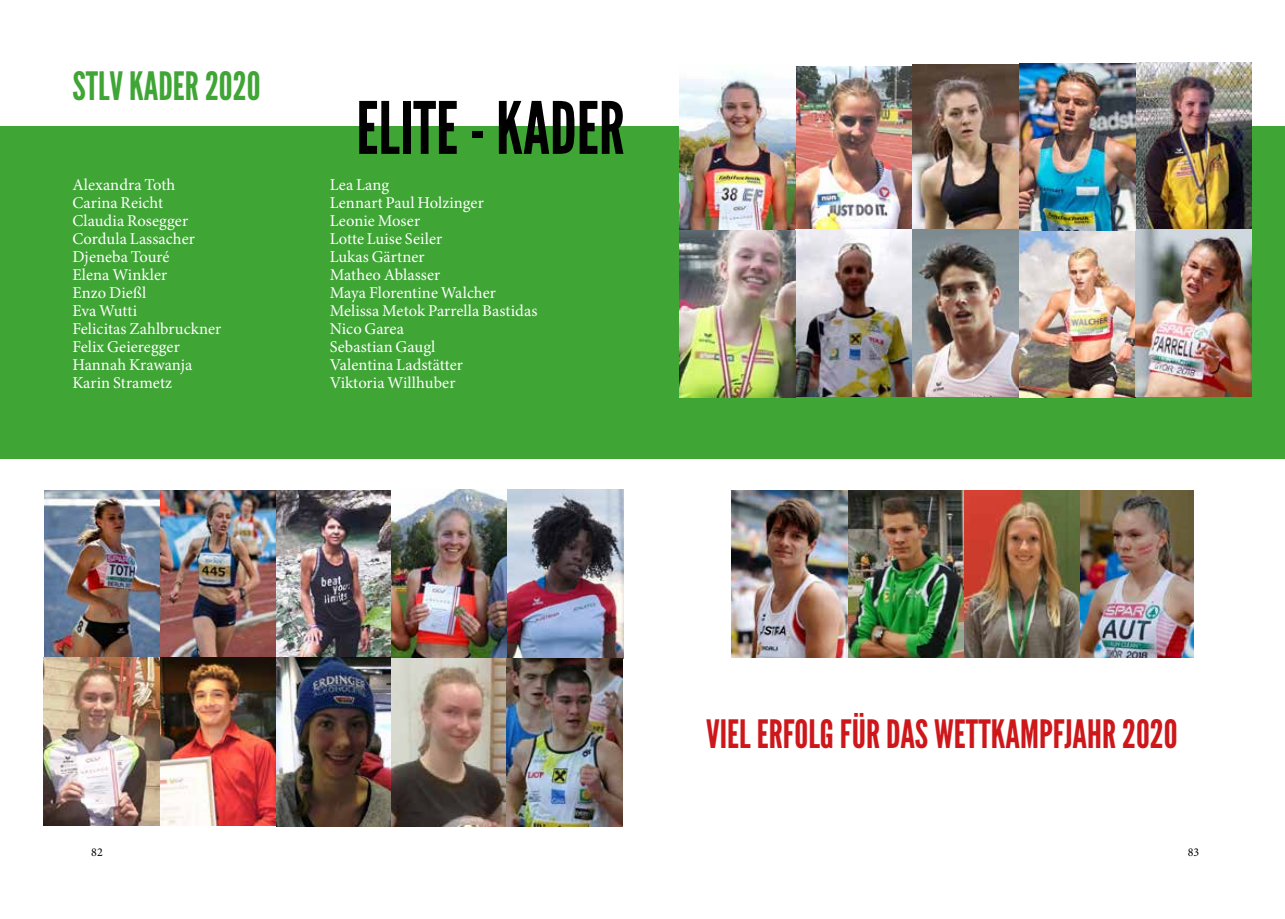
<style>
.page{position:relative;width:1285px;height:919px;background:#fff}
.page>*{position:absolute;margin:0;border:0;box-sizing:border-box;transform-origin:0 0}
.t1{font:72px "League Gothic";color:#000}
.t2{font:39px "League Gothic";color:#cd171a}
.t3{font:39px "League Gothic";color:#3fa535}
.t4{font:16.5px/18px "Minion Pro";letter-spacing:.005em;color:#fff}
.t5{font:12px "Minion Pro";color:#000}
</style>
<div class="page">
<div style="left:0;top:126px;width:1284px;height:333px;background:#3fa535"></div>
<img style="left:44px;top:490px;width:116px;height:167px">
<img style="left:160px;top:489px;width:348px;height:168px">
<img style="left:44px;top:657px;width:464px;height:169px">
<img style="left:508px;top:489px;width:115px;height:169px">
<img style="left:506px;top:658px;width:116px;height:168px">
<img style="left:679px;top:72px;width:116px;height:157px">
<img style="left:796px;top:67px;width:116px;height:162px">
<img style="left:912px;top:65px;width:107px;height:164px">
<img style="left:679px;top:229px;width:340px;height:168px">
<img style="left:1019px;top:63px;width:232px;height:334px">
<img style="left:1079px;top:490px;width:114px;height:167px">
<img style="left:731px;top:490px;width:348px;height:167px">
<h2 class="t3" style="left:72px;top:63px;width:190px">STLV KADER 2020</h2>
<p class="t4" style="left:72px;top:176px;width:150px">Alexandra Toth<br>Carina Reicht<br>Claudia Rosegger<br>Cordula Lassacher<br>Djeneba Touré<br>Elena Winkler<br>Enzo Dießl<br>Eva Wutti<br>Felicitas Zahlbruckner<br>Felix Geieregger<br>Hannah Krawanja<br>Karin Strametz</p>
<h1 class="t1" style="left:356px;top:85px;width:270px">ELITE - KADER</h1>
<p class="t4" style="left:330px;top:176px;width:209px">Lea Lang<br>Lennart Paul Holzinger<br>Leonie Moser<br>Lotte Luise Seiler<br>Lukas Gärtner<br>Matheo Ablasser<br>Maya Florentine Walcher<br>Melissa Metok Parrella Bastidas<br>Nico Garea<br>Sebastian Gaugl<br>Valentina Ladstätter<br>Viktoria Willhuber</p>
<h2 class="t2" style="left:706px;top:711px;width:473px">VIEL ERFOLG FÜR DAS WETTKAMPFJAHR 2020</h2>
<p class="t5" style="left:91px;top:844px;width:13px">82</p>
<p class="t5" style="left:1187px;top:844px;width:13px">83</p>
</div>
